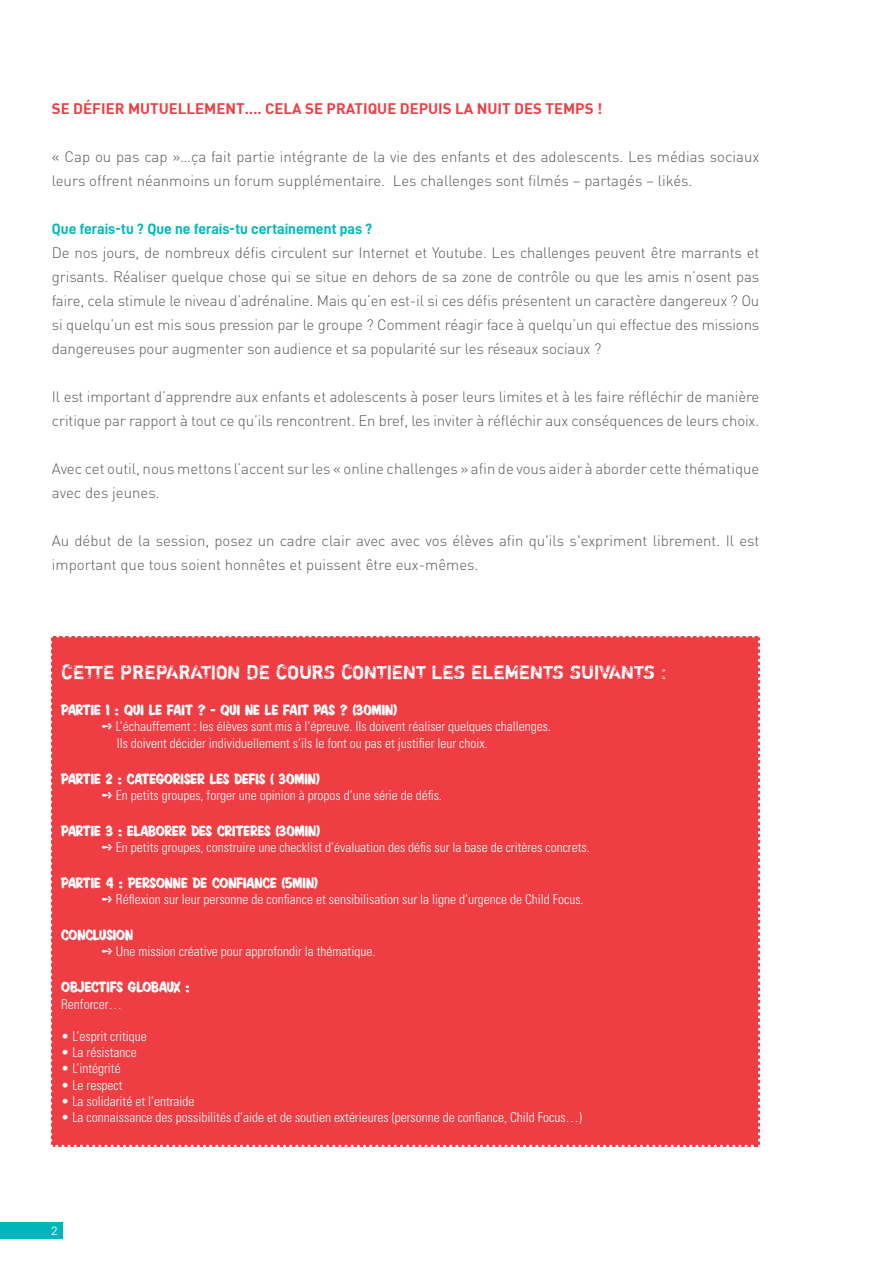
<style>
.page{position:relative;width:893px;height:1263px;background:#fff}
.page>*{position:absolute;margin:0;border:0;box-sizing:border-box;transform-origin:0 0}
.body_Univers{font:19.5px "Shortcut";color:#fff}
.body_Univers-2{font:16.5px "Sign Painter House Showcard";color:#fff}
.body_def_def{font:300 15px/24px "DIN";color:#57585a}
.body_def_def-2{font:700 15px "DIN";color:#ee3d43}
.body_def_def-3{font:15px "D DIN Bold";color:#00b6bc}
.body_Univers-3{font:300 condensed 13.5px "Univers LT Std";color:#fff}
.t1{font:300 12px "Univers LT Std";color:#fff}
</style>
<div class="page">
<div style="left:0;top:1222px;width:62px;height:17px;background:#00b6bc"></div>
<div style="left:51px;top:636px;width:709px;height:511px;background:#ee3d43"></div>
<p class="body_def_def-2" style="left:52px;top:99px;width:552px">SE DÉFIER MUTUELLEMENT…. CELA SE PRATIQUE DEPUIS LA NUIT DES TEMPS !</p>
<p class="body_def_def" style="left:52px;top:144px;width:709px">« Cap ou pas cap »…ça fait partie intégrante de la vie des enfants et des adolescents. Les médias sociaux leurs offrent néanmoins un forum supplémentaire. Les challenges sont filmés – partagés – likés.</p>
<p class="body_def_def-3" style="left:52px;top:221px;width:322px">Que ferais-tu ? Que ne ferais-tu certainement pas ?</p>
<p class="body_def_def" style="left:52px;top:240px;width:709px;text-align:justify">De nos jours, de nombreux défis circulent sur Internet et Youtube. Les challenges peuvent être marrants et grisants. Réaliser quelque chose qui se situe en dehors de sa zone de contrôle ou que les amis n’osent pas faire, cela stimule le niveau d’adrénaline. Mais qu’en est-il si ces défis présentent un caractère dangereux ? Ou si quelqu’un est mis sous pression par le groupe ? Comment réagir face à quelqu’un qui effectue des missions dangereuses pour augmenter son audience et sa popularité sur les réseaux sociaux ?</p>
<p class="body_def_def" style="left:52px;top:384px;width:709px">Il est important d’apprendre aux enfants et adolescents à poser leurs limites et à les faire réfléchir de manière critique par rapport à tout ce qu’ils rencontrent. En bref, les inviter à réfléchir aux conséquences de leurs choix.</p>
<p class="body_def_def" style="left:52px;top:456px;width:709px">Avec cet outil, nous mettons l’accent sur les « online challenges » afin de vous aider à aborder cette thématique avec des jeunes.</p>
<p class="body_def_def" style="left:52px;top:528px;width:709px">Au début de la session, posez un cadre clair avec avec vos élèves afin qu'ils s'expriment librement. Il est important que tous soient honnêtes et puissent être eux-mêmes.</p>
<p class="body_Univers" style="left:61px;top:660px;width:607px">CETTE PREPARATION DE COURS CONTIENT LES ELEMENTS SUIVANTS :</p>
<p class="body_Univers-2" style="left:61px;top:701px;width:337px">PARTIE 1 : QUI LE FAIT ? - QUI NE LE FAIT PAS ? (30MIN)</p>
<p class="body_Univers-3" style="left:102px;top:718px;width:451px">➺ L’échauffement : les élèves sont mis à l’épreuve. Ils doivent réaliser quelques challenges.</p>
<p class="body_Univers-3" style="left:117px;top:735px;width:373px">Ils doivent décider individuellement s’ils le font ou pas et justifier leur choix.</p>
<p class="body_Univers-2" style="left:61px;top:769px;width:260px">PARTIE 2 : CATEGORISER LES DEFIS ( 30MIN)</p>
<p class="body_Univers-3" style="left:102px;top:787px;width:342px">➺ En petits groupes, forger une opinion à propos d’une série de défis.</p>
<p class="body_Univers-2" style="left:61px;top:821px;width:260px">PARTIE 3 : ELABORER DES CRITERES (30MIN)</p>
<p class="body_Univers-3" style="left:102px;top:839px;width:489px">➺ En petits groupes, construire une checklist d’évaluation des défis sur la base de critères concrets.</p>
<p class="body_Univers-2" style="left:61px;top:873px;width:258px">PARTIE 4 : PERSONNE DE CONFIANCE (5MIN)</p>
<p class="body_Univers-3" style="left:102px;top:891px;width:483px">➺ Réflexion sur leur personne de confiance et sensibilisation sur la ligne d’urgence de Child Focus.</p>
<p class="body_Univers-2" style="left:61px;top:926px;width:73px">CONCLUSION</p>
<p class="body_Univers-3" style="left:102px;top:943px;width:275px">➺ Une mission créative pour approfondir la thématique.</p>
<p class="body_Univers-2" style="left:61px;top:978px;width:130px">OBJECTIFS GLOBAUX :</p>
<p class="body_Univers-3" style="left:61px;top:996px;width:62px">Renforcer…</p>
<p class="body_Univers-3" style="left:61px;top:1028px;width:87px">• L’esprit critique</p>
<p class="body_Univers-3" style="left:61px;top:1044px;width:77px">• La résistance</p>
<p class="body_Univers-3" style="left:61px;top:1060px;width:61px">• L’intégrité</p>
<p class="body_Univers-3" style="left:61px;top:1077px;width:63px">• Le respect</p>
<p class="body_Univers-3" style="left:61px;top:1093px;width:135px">• La solidarité et l’entraide</p>
<p class="body_Univers-3" style="left:61px;top:1109px;width:522px">• La connaissance des possibilités d’aide et de soutien extérieures (personne de confiance, Child Focus…)</p>
<p class="t1" style="left:51px;top:1224px;width:8px">2</p>
</div>
